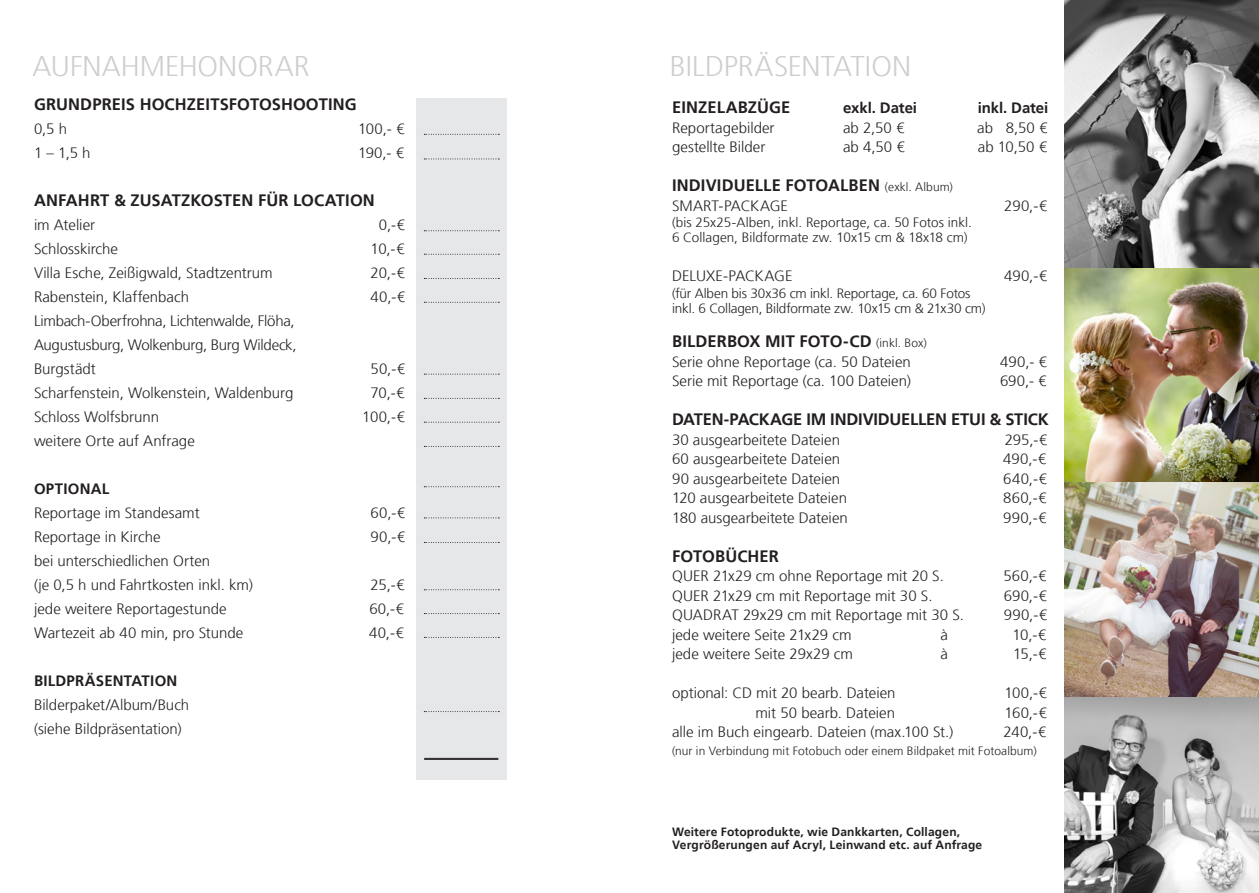
<style>
.page{position:relative;width:1259px;height:893px;background:#fff}
.page>*{position:absolute;margin:0;border:0;box-sizing:border-box;transform-origin:0 0}
.t1{font:300 28.5px "Frutiger";letter-spacing:.005em;color:#cdced0}
.t2{font:700 16.5px "Frutiger";letter-spacing:.005em;color:#231f20}
.t3{font:300 15px/24px "Frutiger";color:#231f20}
.t4{font:300 15px/24px "Frutiger";letter-spacing:-.02em;color:#231f20}
.t5{font:700 15px "Frutiger";letter-spacing:.015em;color:#231f20}
.t6{font:300 13.5px/15px "Frutiger";letter-spacing:-.005em;color:#231f20}
.t7{font:700 12px/13.5px "Frutiger";letter-spacing:.015em;color:#231f20}
.t8{font:300 12px "Frutiger";letter-spacing:.01em;color:#231f20}
.s1{font-weight:300;font-size:12px}
</style>
<div class="page">
<div style="left:416px;top:98px;width:90px;height:681px;background:#e6e7e9"></div>
<svg style="left:424px;top:134px;width:75px;height:1px"></svg>
<svg style="left:424px;top:159px;width:75px;height:1px"></svg>
<svg style="left:424px;top:230px;width:75px;height:1px"></svg>
<svg style="left:424px;top:254px;width:75px;height:1px"></svg>
<svg style="left:424px;top:278px;width:75px;height:1px"></svg>
<svg style="left:424px;top:374px;width:75px;height:1px"></svg>
<svg style="left:424px;top:422px;width:75px;height:1px"></svg>
<svg style="left:424px;top:542px;width:75px;height:1px"></svg>
<svg style="left:424px;top:517px;width:75px;height:1px"></svg>
<hr style="left:424px;top:758px;width:74px;height:1px;background:#231f20">
<hr style="left:424px;top:759px;width:74px;height:1px;background:#231f20">
<svg style="left:424px;top:398px;width:75px;height:1px"></svg>
<svg style="left:424px;top:613px;width:75px;height:1px"></svg>
<svg style="left:424px;top:302px;width:75px;height:1px"></svg>
<svg style="left:424px;top:486px;width:75px;height:1px"></svg>
<svg style="left:424px;top:446px;width:75px;height:1px"></svg>
<svg style="left:424px;top:589px;width:75px;height:1px"></svg>
<svg style="left:424px;top:711px;width:75px;height:1px"></svg>
<img style="left:1064px;top:0;width:195px;height:698px">
<svg style="left:424px;top:637px;width:75px;height:1px"></svg>
<img style="left:1064px;top:698px;width:195px;height:195px">
<h1 class="t1" style="left:33px;top:50px;width:278px">AU FNAHMEHONORAR</h1>
<p class="t2" style="left:34px;top:95px;width:324px">GRUNDPREIS HOCHZEITSFOTOSHOOTING</p>
<p class="t3" style="left:34px;top:117px;width:35px">0,5 h</p>
<p class="t3" style="left:358px;top:117px;width:49px">100,- €</p>
<p class="t3" style="left:34px;top:141px;width:58px">1 – 1,5 h</p>
<p class="t3" style="left:358px;top:141px;width:49px">190,- €</p>
<p class="t2" style="left:34px;top:191px;width:342px">ANFAHRT &amp; ZUSATZKOSTEN FÜR LOCATION</p>
<p class="t3" style="left:34px;top:213px;width:63px">im Atelier</p>
<p class="t3" style="left:379px;top:213px;width:29px">0,-€</p>
<p class="t3" style="left:34px;top:237px;width:86px">Schlosskirche</p>
<p class="t3" style="left:371px;top:237px;width:36px">10,-€</p>
<p class="t3" style="left:34px;top:261px;width:240px">Villa Esche, Zeißigwald, Stadtzentrum</p>
<p class="t3" style="left:371px;top:261px;width:37px">20,-€</p>
<p class="t3" style="left:34px;top:285px;width:157px">Rabenstein, Klaffenbach</p>
<p class="t3" style="left:371px;top:285px;width:37px">40,-€</p>
<p class="t4" style="left:34px;top:309px;width:264px">Limbach-Oberfrohna, Lichtenwalde, Flöha,<br>Augustusburg, Wolkenburg, Burg Wildeck,<br>Burgstädt</p>
<p class="t3" style="left:371px;top:357px;width:37px">50,-€</p>
<p class="t3" style="left:34px;top:381px;width:261px">Scharfenstein, Wolkenstein, Waldenburg</p>
<p class="t3" style="left:371px;top:381px;width:37px">70,-€</p>
<p class="t3" style="left:34px;top:405px;width:126px">Schloss Wolfsbrunn</p>
<p class="t3" style="left:362px;top:405px;width:45px">100,-€</p>
<p class="t3" style="left:34px;top:429px;width:162px">weitere Orte auf Anfrage</p>
<p class="t5" style="left:34px;top:480px;width:77px">OPTIONAL</p>
<p class="t3" style="left:34px;top:501px;width:167px">Reportage im Standesamt</p>
<p class="t3" style="left:371px;top:501px;width:37px">60,-€</p>
<p class="t3" style="left:34px;top:525px;width:128px">Reportage in Kirche</p>
<p class="t3" style="left:371px;top:525px;width:37px">90,-€</p>
<p class="t3" style="left:34px;top:549px;width:220px">bei unterschiedlichen Orten<br>(je 0,5 h und Fahrtkosten inkl. km)</p>
<p class="t3" style="left:371px;top:573px;width:37px">25,-€</p>
<p class="t3" style="left:34px;top:597px;width:194px">jede weitere Reportagestunde</p>
<p class="t3" style="left:369px;top:597px;width:37px">60,-€</p>
<p class="t3" style="left:34px;top:621px;width:211px">Wartezeit ab 40 min, pro Stunde</p>
<p class="t3" style="left:369px;top:621px;width:37px">40,-€</p>
<p class="t5" style="left:34px;top:672px;width:145px">BILDPRÄSE NTATION</p>
<p class="t3" style="left:34px;top:693px;width:157px">Bilderpaket/Album/Buch (siehe Bildpräsentation)</p>
<h1 class="t1" style="left:670px;top:50px;width:221px">Bildpräsentation</h1>
<p class="t2" style="left:672px;top:98px;width:114px">EINZELABZÜGE</p>
<p class="t5" style="left:843px;top:99px;width:76px">EXKL. DATEI</p>
<p class="t5" style="left:977px;top:99px;width:72px">INKL. DATEI</p>
<p class="t3" style="left:672px;top:116px;width:104px">Reportagebilder</p>
<p class="t3" style="left:843px;top:116px;width:64px">ab 2,50 €</p>
<p class="t3" style="left:977px;top:116px;width:73px">ab 8,50 €</p>
<p class="t3" style="left:672px;top:135px;width:95px">gestellte Bilder</p>
<p class="t3" style="left:843px;top:135px;width:64px">ab 4,50 €</p>
<p class="t3" style="left:978px;top:135px;width:72px">ab 10,50 €</p>
<p class="t2" style="left:672px;top:176px;width:282px">INDIVIDUELLE FOTOALBEN <span class="s1">(exkl. Album)</span></p>
<p class="t3" style="left:672px;top:194px;width:118px">Smart-Package</p>
<p class="t3" style="left:1004px;top:194px;width:45px">290,-€</p>
<p class="t6" style="left:672px;top:215px;width:301px">(bis 25x25-Alben, inkl. Reportage, ca. 50 Fotos inkl.<br>6 Collagen, Bildformate zw. 10x15 cm &amp; 18x18 cm)</p>
<p class="t3" style="left:672px;top:264px;width:122px">Deluxe-Package</p>
<p class="t3" style="left:1004px;top:264px;width:45px">490,-€</p>
<p class="t6" style="left:672px;top:286px;width:315px">(für Alben bis 30x36 cm inkl. Reportage, ca. 60 Fotos inkl. 6 Collagen, Bildformate zw. 10x15 cm &amp; 21x30 cm)</p>
<p class="t2" style="left:672px;top:332px;width:256px">BILDERBOX MIT FOTO-CD <span class="s1">(inkl. Box)</span></p>
<p class="t3" style="left:672px;top:350px;width:240px">Serie ohne Reportage (ca. 50 Dateien</p>
<p class="t3" style="left:1000px;top:350px;width:49px">490,- €</p>
<p class="t3" style="left:672px;top:369px;width:240px">Serie mit Reportage (ca. 100 Dateien)</p>
<p class="t3" style="left:1000px;top:369px;width:49px">690,- €</p>
<p class="t2" style="left:672px;top:410px;width:378px">DATEN-PACKAGE IM INDIVIDUELLEN ETUI &amp; STICK</p>
<p class="t3" style="left:672px;top:428px;width:169px">30 ausgearbeitete Dateien</p>
<p class="t3" style="left:1004px;top:428px;width:45px">295,-€</p>
<p class="t3" style="left:672px;top:447px;width:170px">60 ausgearbeitete Dateien</p>
<p class="t3" style="left:1003px;top:447px;width:45px">490,-€</p>
<p class="t3" style="left:672px;top:467px;width:170px">90 ausgearbeitete Dateien</p>
<p class="t3" style="left:1003px;top:467px;width:46px">640,-€</p>
<p class="t3" style="left:672px;top:486px;width:176px">120 ausgearbeitete Dateien</p>
<p class="t3" style="left:1003px;top:486px;width:46px">860,-€</p>
<p class="t3" style="left:672px;top:506px;width:177px">180 ausgearbeitete Dateien</p>
<p class="t3" style="left:1003px;top:506px;width:46px">990,-€</p>
<p class="t2" style="left:672px;top:546px;width:108px">FOTOBÜCHER</p>
<p class="t3" style="left:672px;top:564px;width:273px">quer 21x29 cm ohne Reportage mit 20 S.</p>
<p class="t3" style="left:1003px;top:564px;width:45px">560,-€</p>
<p class="t3" style="left:672px;top:584px;width:262px">quer 21x29 cm mit Reportage mit 30 S.</p>
<p class="t3" style="left:1004px;top:584px;width:45px">690,-€</p>
<p class="t3" style="left:672px;top:603px;width:32px">Quadra</p>
<p class="t3" style="left:731px;top:603px;width:234px">t 29x29 cm mit Reportage mit 30 S.</p>
<p class="t3" style="left:1004px;top:603px;width:46px">990,-€</p>
<p class="t3" style="left:672px;top:623px;width:181px">jede weitere Seite 21x29 cm</p>
<p class="t3" style="left:940px;top:623px;width:9px">à</p>
<p class="t3" style="left:1012px;top:623px;width:36px">10,-€</p>
<p class="t3" style="left:672px;top:642px;width:182px">jede weitere Seite 29x29 cm</p>
<p class="t3" style="left:940px;top:642px;width:9px">à</p>
<p class="t3" style="left:1013px;top:642px;width:36px">15,-€</p>
<p class="t3" style="left:672px;top:681px;width:225px">optional: CD mit 20 bearb. Dateien</p>
<p class="t3" style="left:1004px;top:681px;width:45px">100,-€</p>
<p class="t3" style="left:755px;top:701px;width:141px">mit 50 bearb. Dateien</p>
<p class="t3" style="left:1004px;top:701px;width:45px">160,-€</p>
<p class="t3" style="left:672px;top:720px;width:283px">alle im Buch eingearb. Dateien (max.100 St.)</p>
<p class="t3" style="left:1003px;top:720px;width:45px">240,-€</p>
<p class="t8" style="left:672px;top:744px;width:366px">(nur in Verbindung mit Fotobuch oder einem Bildpaket mit Fotoalbum)</p>
<p class="t7" style="left:672px;top:825px;width:312px">WEITERE FOTOPRODUKTE, WIE DANKKARTEN, COLLAGEN,<br>VERGRÖßERUNGEN AUF ACRYL, LEINWAND ETC. AUF ANFRAGE</p>
</div>
